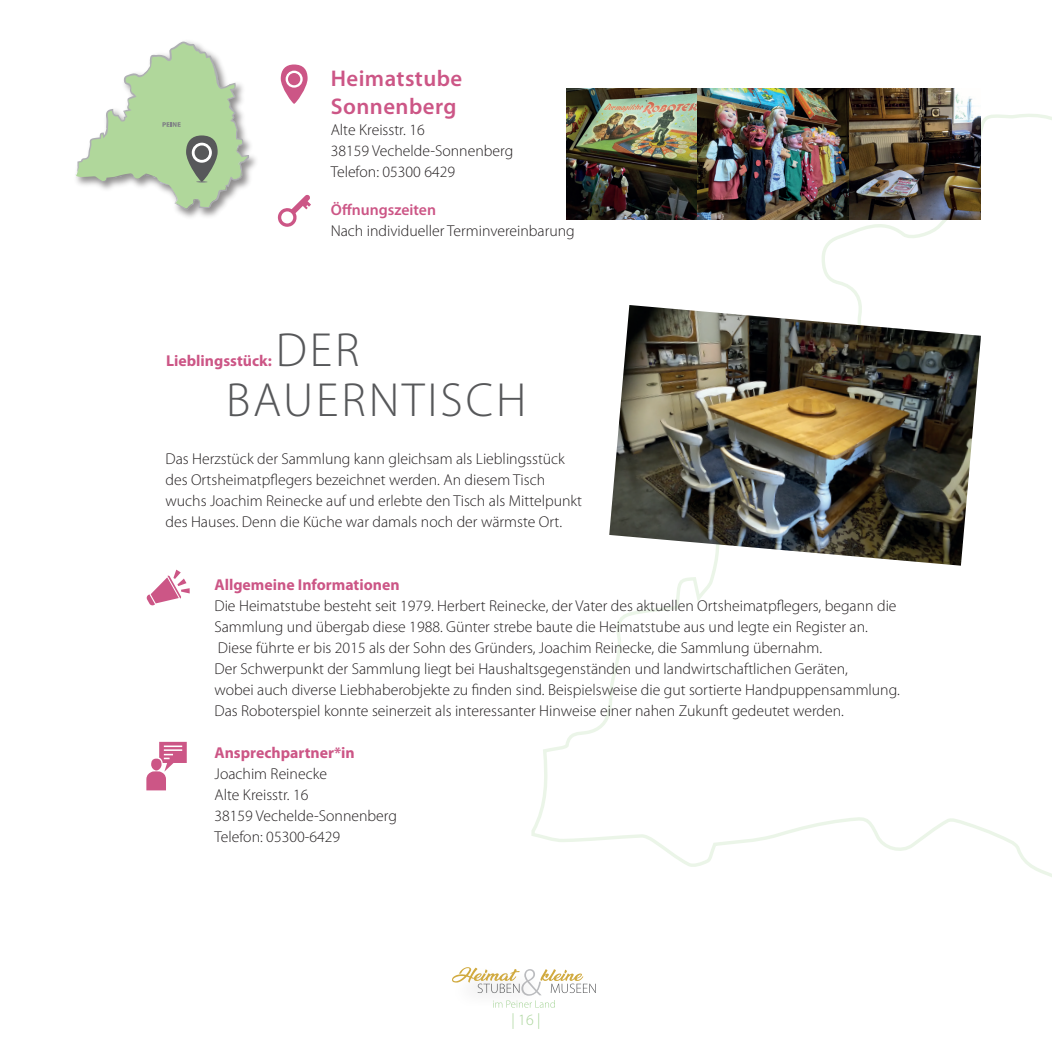
<style>
.page{position:relative;width:1052px;height:1052px;background:#fff}
.page>*{position:absolute;margin:0;border:0;box-sizing:border-box;transform-origin:0 0}
.t1{font:300 48.12px/50.1px "Myriad Pro";letter-spacing:.06em;color:#57585a}
.t2{font:600 22.75px/28px "Myriad Pro";letter-spacing:.02em;color:#cc5686}
.t3{font:300 15.75px/21px "Myriad Pro";color:#231f20}
.t4{font:700 15.75px "Myriad Pro";color:#cc5686}
.t5{font:600 15.75px "Myriad Pro";color:#cc5686}
.t6{font:300 15.75px "Myriad Pro";color:#aad59b}
</style>
<div class="page">
<svg style="left:531px;top:114px;width:521px;height:894px"></svg>
<img style="left:566px;top:88px;width:414px;height:132px">
<img style="left:609px;top:305px;width:372px;height:261px">
<svg style="left:146px;top:569px;width:44px;height:37px"></svg>
<svg style="left:146px;top:742px;width:41px;height:48px"></svg>
<div style="left:151px;top:758px;width:10px;height:12px;background:#cc5686;border-radius:50%"></div>
<img style="left:176px;top:142px;width:80px;height:76px">
<svg style="left:75px;top:41px;width:174px;height:168px"></svg>
<svg style="left:281px;top:64px;width:27px;height:40px"></svg>
<svg style="left:278px;top:194px;width:33px;height:33px"></svg>
<div style="left:449px;top:964px;width:96px;height:46px;background:#fff"></div>
<svg style="left:452px;top:967px;width:144px;height:40px"></svg>
<h2 class="t2" style="left:331px;top:64px;width:133px">Heimatstube<br>Sonnenberg</h2>
<p class="t3" style="left:331px;top:119px;width:184px">Alte Kreisstr. 16<br>38159 Vechelde-Sonnenberg<br>Telefon: 05300 6429</p>
<p class="t5" style="left:331px;top:201px;width:107px">Öffnungszeiten</p>
<p class="t3" style="left:331px;top:221px;width:245px">Nach individueller Terminvereinbarung</p>
<h1 class="t1" style="left:226px;top:325px;width:302px;text-indent:50px">DER<br>BAUERNTISCH</h1>
<p class="t4" style="left:166px;top:352px;width:107px">Lieblingsstück:</p>
<p class="t3" style="left:165px;top:448px;width:418px">Das Herzstück der Sammlung kann gleichsam als Lieblingsstück des Ortsheimatpflegers bezeichnet werden. An diesem Tisch wuchs Joachim Reinecke auf und erlebte den Tisch als Mittelpunkt des Hauses. Denn die Küche war damals noch der wärmste Ort.</p>
<p class="t4" style="left:214px;top:575px;width:187px">Allgemeine Informationen</p>
<p class="t3" style="left:214px;top:595px;width:687px">Die Heimatstube besteht seit 1979. Herbert Reinecke, der Vater des aktuellen Ortsheimatpflegers, begann die Sammlung und übergab diese 1988. Günter strebe baute die Heimatstube aus und legte ein Register an.<br>Diese führte er bis 2015 als der Sohn des Gründers, Joachim Reinecke, die Sammlung übernahm.<br>Der Schwerpunkt der Sammlung liegt bei Haushaltsgegenständen und landwirtschaftlichen Geräten,<br>wobei auch diverse Liebhaberobjekte zu finden sind. Beispielsweise die gut sortierte Handpuppensammlung.<br>Das Roboterspiel konnte seinerzeit als interessanter Hinweise einer nahen Zukunft gedeutet werden.</p>
<p class="t4" style="left:214px;top:743px;width:142px">Ansprechpartner*in</p>
<p class="t3" style="left:214px;top:763px;width:184px">Joachim Reinecke<br>Alte Kreisstr. 16<br>38159 Vechelde-Sonnenberg<br>Telefon: 05300-6429</p>
<p class="t6" style="left:511px;top:1011px;width:30px">| 16 |</p>
</div>
